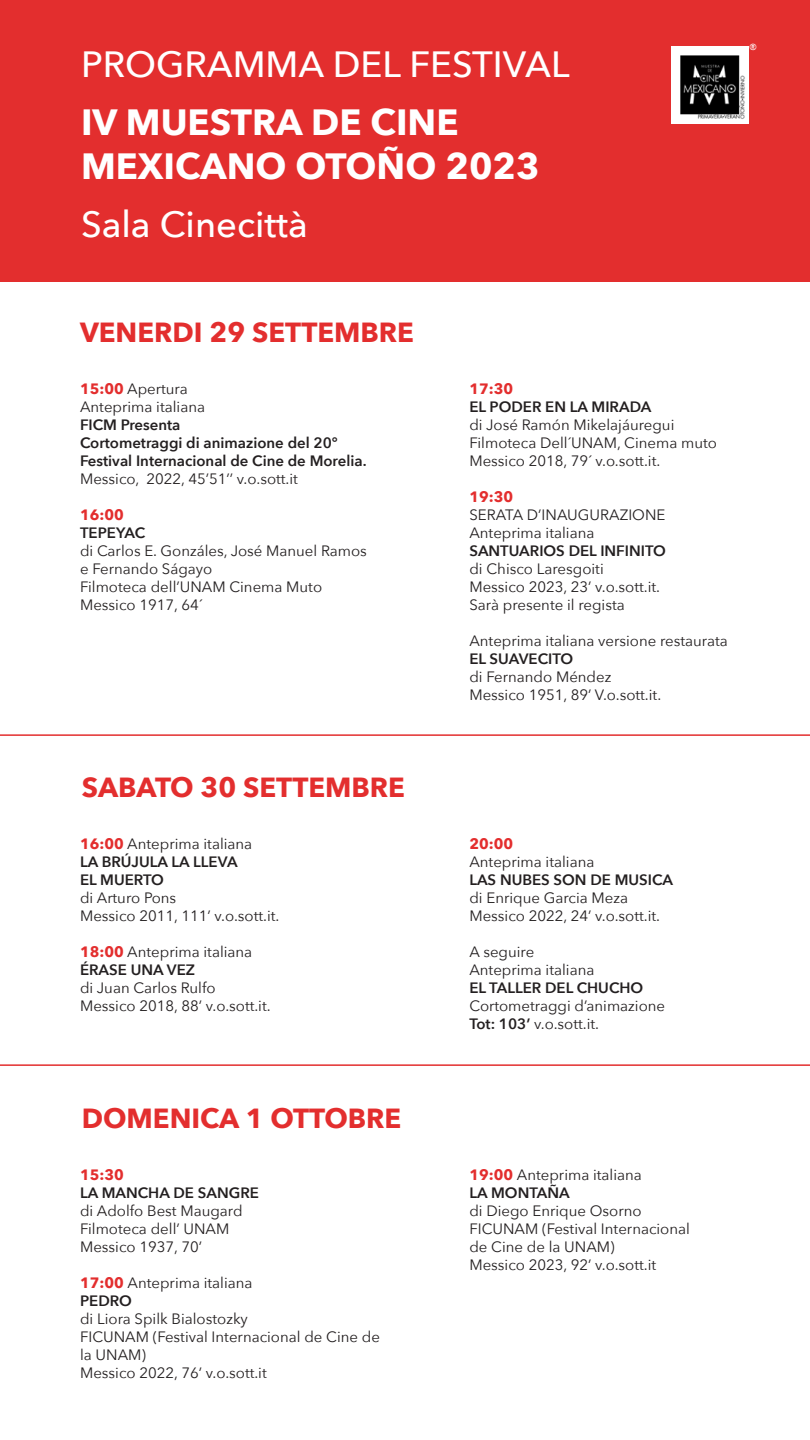
<style>
.page{position:relative;width:810px;height:1440px;background:#fff}
.page>*{position:absolute;margin:0;border:0;box-sizing:border-box;transform-origin:0 0}
.t1{font:500 36.45px "Avenir Next";color:#fff}
.t2{font:700 36.45px/43.7px "Avenir Next";color:#fff}
.t3{font:700 27.6px "Avenir Next";color:#e32e2e}
.t4{font:15px/18px "Avenir Next";color:#231f20}
.t5{font:600 15px/18px "Avenir Next";color:#231f20}
.t6{font:700 15px "Avenir Next";color:#e32e2e}
.t7{font:14.4px "Avenir Next";color:#fff}
.s1{font-weight:700;color:#e32e2e}
.s2{font-weight:600}
</style>
<div class="page">
<div style="left:0;top:0;width:810px;height:282px;background:#e32e2e"></div>
<hr style="left:0;top:734px;width:810px;height:2px;background:#e32e2e">
<hr style="left:0;top:1064px;width:810px;height:2px;background:#e32e2e">
<img style="left:672px;top:46px;width:77px;height:77px">
<p class="t1" style="left:81px;top:33px;width:490px">PROGRAMMA DEL FESTIVAL</p>
<p class="t2" style="left:81px;top:100px;width:460px">IV MUESTRA DE CINE<br>MEXICANO OTOÑO 2023</p>
<p class="t1" style="left:81px;top:194px;width:228px">Sala Cinecittà</p>
<p class="t7" style="left:749px;top:37px;width:10px">®</p>
<p class="t3" style="left:80px;top:308px;width:335px">VENERDI 29 SETTEMBRE</p>
<p class="t4" style="left:80px;top:379px;width:109px"><span class="s1">15:00</span> Apertura</p>
<p class="t4" style="left:80px;top:397px;width:127px">Anteprima italiana</p>
<p class="t5" style="left:80px;top:415px;width:102px">FICM Presenta</p>
<p class="t5" style="left:80px;top:433px;width:288px">Cortometraggi di animazione del 20°<br>Festival Internacional de Cine de Morelia.</p>
<p class="t4" style="left:80px;top:469px;width:219px">Messico, 2022, 45’51’’ v.o.sott.it</p>
<p class="t6" style="left:80px;top:502px;width:45px">16:00</p>
<p class="t5" style="left:80px;top:523px;width:67px">TEPEYAC</p>
<p class="t4" style="left:80px;top:541px;width:288px">di Carlos E. Gonzáles, José Manuel Ramos e Fernando Ságayo</p>
<p class="t4" style="left:80px;top:577px;width:244px">Filmoteca dell’UNAM Cinema Muto</p>
<p class="t4" style="left:80px;top:595px;width:124px">Messico 1917, 64´</p>
<p class="t3" style="left:82px;top:763px;width:325px">SABATO 30 SETTEMBRE</p>
<p class="t4" style="left:80px;top:834px;width:174px"><span class="s1">16:00</span> Anteprima italiana</p>
<p class="t5" style="left:80px;top:852px;width:159px">LA BRÚJULA LA LLEVA</p>
<p class="t5" style="left:80px;top:870px;width:85px">EL MUERTO</p>
<p class="t4" style="left:80px;top:888px;width:98px">di Arturo Pons</p>
<p class="t4" style="left:80px;top:906px;width:201px">Messico 2011, 111’ v.o.sott.it.</p>
<p class="t4" style="left:80px;top:942px;width:174px"><span class="s1">18:00</span> Anteprima italiana</p>
<p class="t5" style="left:80px;top:960px;width:117px">ÉRASE UNA VEZ</p>
<p class="t4" style="left:80px;top:978px;width:137px">di Juan Carlos Rulfo</p>
<p class="t4" style="left:80px;top:996px;width:192px">Messico 2018, 88’ v.o.sott.it.</p>
<p class="t3" style="left:82px;top:1094px;width:321px">DOMENICA 1 OTTOBRE</p>
<p class="t6" style="left:80px;top:1162px;width:45px">15:30</p>
<p class="t5" style="left:80px;top:1183px;width:180px">LA MANCHA DE SANGRE</p>
<p class="t4" style="left:80px;top:1201px;width:164px">di Adolfo Best Maugard</p>
<p class="t4" style="left:80px;top:1219px;width:151px">Filmoteca dell’ UNAM</p>
<p class="t4" style="left:80px;top:1237px;width:124px">Messico 1937, 70’</p>
<p class="t4" style="left:80px;top:1273px;width:174px"><span class="s1">17:00</span> Anteprima italiana</p>
<p class="t5" style="left:80px;top:1291px;width:53px">PEDRO</p>
<p class="t4" style="left:80px;top:1309px;width:169px">di Liora Spilk Bialostozky</p>
<p class="t4" style="left:80px;top:1327px;width:301px">FICUNAM (Festival Internacional de Cine de la UNAM)</p>
<p class="t4" style="left:80px;top:1363px;width:188px">Messico 2022, 76’ v.o.sott.it</p>
<p class="t6" style="left:469px;top:376px;width:45px">17:30</p>
<p class="t5" style="left:469px;top:397px;width:183px">EL PODER EN LA MIRADA</p>
<p class="t4" style="left:469px;top:415px;width:207px">di José Ramón Mikelajáuregui</p>
<p class="t4" style="left:469px;top:433px;width:249px">Filmoteca Dell´UNAM, Cinema muto</p>
<p class="t4" style="left:469px;top:451px;width:192px">Messico 2018, 79´ v.o.sott.it.</p>
<p class="t6" style="left:469px;top:484px;width:45px">19:30</p>
<p class="t4" style="left:469px;top:505px;width:197px">SERATA D’INAUGURAZIONE</p>
<p class="t4" style="left:469px;top:523px;width:127px">Anteprima italiana</p>
<p class="t5" style="left:469px;top:541px;width:198px">SANTUARIOS DEL INFINITO</p>
<p class="t4" style="left:469px;top:559px;width:136px">di Chisco Laresgoiti</p>
<p class="t4" style="left:469px;top:577px;width:192px">Messico 2023, 23’ v.o.sott.it.</p>
<p class="t4" style="left:469px;top:595px;width:157px">Sarà presente il regista</p>
<p class="t4" style="left:469px;top:631px;width:260px">Anteprima italiana versione restaurata</p>
<p class="t5" style="left:469px;top:649px;width:105px">EL SUAVECITO</p>
<p class="t4" style="left:469px;top:667px;width:144px">di Fernando Méndez</p>
<p class="t4" style="left:469px;top:685px;width:193px">Messico 1951, 89’ V.o.sott.it.</p>
<p class="t6" style="left:469px;top:831px;width:45px">20:00</p>
<p class="t4" style="left:469px;top:852px;width:127px">Anteprima italiana</p>
<p class="t5" style="left:469px;top:870px;width:205px">LAS NUBES SON DE MUSICA</p>
<p class="t4" style="left:469px;top:888px;width:192px">di Enrique Garcia Meza<br>Messico 2022, 24’ v.o.sott.it.</p>
<p class="t4" style="left:469px;top:942px;width:127px">A seguire<br>Anteprima italiana</p>
<p class="t5" style="left:469px;top:978px;width:175px">EL TALLER DEL CHUCHO</p>
<p class="t4" style="left:469px;top:996px;width:197px">Cortometraggi d’animazione<br><span class="s2">Tot: 103’</span> v.o.sott.it.</p>
<p class="t4" style="left:469px;top:1165px;width:174px"><span class="s1">19:00</span> Anteprima italiana<br><span class="s2">LA MONTAÑA</span></p>
<p class="t4" style="left:469px;top:1201px;width:222px">di Diego Enrique Osorno<br>FICUNAM (Festival Internacional de Cine de la UNAM)<br>Messico 2023, 92’ v.o.sott.it</p>
</div>
